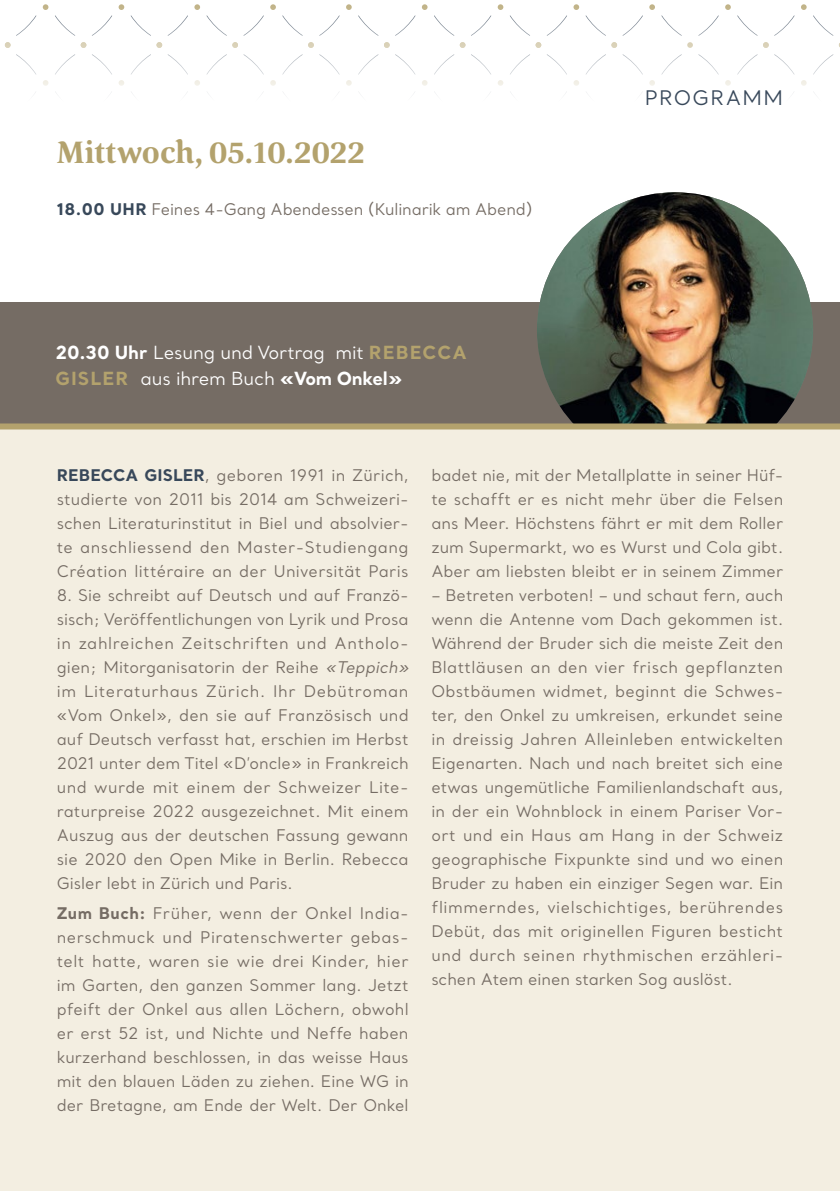
<style>
.page{position:relative;width:840px;height:1191px;background:#fff}
.page>*{position:absolute;margin:0;border:0;box-sizing:border-box;transform-origin:0 0}
.t1{font:700 32px "Corda";letter-spacing:-.01em;color:#b3a26d}
.t2{font:20px "Santral";letter-spacing:.07em;color:#38485a}
.t3{font:18px/26px "Santral";letter-spacing:-.01em;color:#fff}
.t4{font:16px/24px "Santral";color:#756c64;text-align:justify}
.s1{font-weight:700;color:#38485a}
.s2{font-weight:700}
.s3{font-weight:700;color:#b3a26d}
.s4{font-style:italic}
</style>
<div class="page">
<svg style="left:698px;top:16px;width:20px;height:20px"></svg>
<svg style="left:737px;top:15px;width:20px;height:21px"></svg>
<svg style="left:16px;top:15px;width:20px;height:21px"></svg>
<svg style="left:55px;top:15px;width:20px;height:21px"></svg>
<svg style="left:774px;top:15px;width:20px;height:21px"></svg>
<svg style="left:813px;top:15px;width:20px;height:21px"></svg>
<svg style="left:92px;top:15px;width:20px;height:21px"></svg>
<svg style="left:131px;top:15px;width:20px;height:21px"></svg>
<svg style="left:167px;top:15px;width:21px;height:21px"></svg>
<svg style="left:206px;top:15px;width:21px;height:21px"></svg>
<svg style="left:243px;top:15px;width:21px;height:21px"></svg>
<svg style="left:282px;top:15px;width:20px;height:21px"></svg>
<svg style="left:319px;top:16px;width:20px;height:20px"></svg>
<svg style="left:358px;top:15px;width:20px;height:21px"></svg>
<svg style="left:395px;top:15px;width:20px;height:21px"></svg>
<svg style="left:434px;top:15px;width:20px;height:21px"></svg>
<svg style="left:471px;top:15px;width:20px;height:21px"></svg>
<svg style="left:509px;top:15px;width:21px;height:21px"></svg>
<svg style="left:546px;top:16px;width:20px;height:20px"></svg>
<svg style="left:585px;top:15px;width:20px;height:21px"></svg>
<svg style="left:622px;top:16px;width:20px;height:20px"></svg>
<svg style="left:661px;top:15px;width:20px;height:21px"></svg>
<svg style="left:698px;top:54px;width:20px;height:20px"></svg>
<svg style="left:737px;top:54px;width:20px;height:21px"></svg>
<svg style="left:16px;top:54px;width:20px;height:21px"></svg>
<svg style="left:55px;top:54px;width:20px;height:21px"></svg>
<svg style="left:774px;top:54px;width:20px;height:20px"></svg>
<svg style="left:813px;top:55px;width:19px;height:20px"></svg>
<svg style="left:92px;top:54px;width:20px;height:21px"></svg>
<svg style="left:131px;top:54px;width:20px;height:21px"></svg>
<svg style="left:167px;top:54px;width:21px;height:21px"></svg>
<svg style="left:206px;top:54px;width:21px;height:21px"></svg>
<svg style="left:243px;top:54px;width:21px;height:21px"></svg>
<svg style="left:282px;top:54px;width:20px;height:21px"></svg>
<svg style="left:319px;top:54px;width:20px;height:20px"></svg>
<svg style="left:358px;top:54px;width:20px;height:21px"></svg>
<svg style="left:395px;top:54px;width:20px;height:20px"></svg>
<svg style="left:434px;top:54px;width:20px;height:21px"></svg>
<svg style="left:471px;top:54px;width:20px;height:21px"></svg>
<svg style="left:510px;top:54px;width:20px;height:21px"></svg>
<svg style="left:547px;top:54px;width:19px;height:20px"></svg>
<svg style="left:586px;top:55px;width:19px;height:19px"></svg>
<svg style="left:622px;top:54px;width:20px;height:20px"></svg>
<svg style="left:661px;top:54px;width:20px;height:21px"></svg>
<svg style="left:687px;top:42px;width:5px;height:6px"></svg>
<svg style="left:725px;top:4px;width:5px;height:6px"></svg>
<svg style="left:5px;top:42px;width:6px;height:6px"></svg>
<svg style="left:725px;top:80px;width:5px;height:6px"></svg>
<svg style="left:763px;top:42px;width:5px;height:6px"></svg>
<svg style="left:43px;top:4px;width:5px;height:6px"></svg>
<svg style="left:801px;top:4px;width:5px;height:6px"></svg>
<svg style="left:43px;top:80px;width:5px;height:6px"></svg>
<svg style="left:81px;top:42px;width:5px;height:6px"></svg>
<svg style="left:801px;top:80px;width:5px;height:6px"></svg>
<svg style="left:118px;top:4px;width:6px;height:6px"></svg>
<svg style="left:119px;top:80px;width:5px;height:6px"></svg>
<svg style="left:156px;top:42px;width:6px;height:6px"></svg>
<svg style="left:194px;top:4px;width:6px;height:6px"></svg>
<svg style="left:194px;top:80px;width:6px;height:6px"></svg>
<svg style="left:232px;top:42px;width:6px;height:6px"></svg>
<svg style="left:270px;top:4px;width:6px;height:6px"></svg>
<svg style="left:270px;top:80px;width:6px;height:6px"></svg>
<svg style="left:308px;top:42px;width:5px;height:6px"></svg>
<svg style="left:346px;top:4px;width:5px;height:6px"></svg>
<svg style="left:346px;top:80px;width:5px;height:6px"></svg>
<svg style="left:384px;top:42px;width:5px;height:6px"></svg>
<svg style="left:422px;top:4px;width:5px;height:6px"></svg>
<svg style="left:422px;top:80px;width:5px;height:6px"></svg>
<svg style="left:459px;top:42px;width:6px;height:6px"></svg>
<svg style="left:497px;top:4px;width:6px;height:6px"></svg>
<svg style="left:498px;top:80px;width:5px;height:6px"></svg>
<svg style="left:535px;top:42px;width:6px;height:6px"></svg>
<svg style="left:573px;top:4px;width:6px;height:6px"></svg>
<svg style="left:573px;top:80px;width:6px;height:6px"></svg>
<svg style="left:611px;top:42px;width:5px;height:6px"></svg>
<svg style="left:649px;top:4px;width:5px;height:6px"></svg>
<svg style="left:649px;top:80px;width:5px;height:6px"></svg>
<div style="left:0;top:422px;width:839px;height:769px;background:#f3eee1"></div>
<div style="left:0;top:302px;width:839px;height:125px;background:#756c64"></div>
<img style="left:537px;top:192px;width:275px;height:231px">
<div style="left:0;top:423px;width:839px;height:6px;background:#b3a26d"></div>
<h1 class="t1" style="left:57px;top:131px;width:310px">Mittwoch, 05.10.2022</h1>
<p class="t4" style="left:57px;top:197px;width:477px"><span class="s1">18.00 UHR</span> Feines 4-Gang Abendessen (Kulinarik am Abend)</p>
<p class="t3" style="left:55px;top:339px;width:412px"><span class="s2">20.30 Uhr</span> Lesung und Vortrag mit <span class="s3">REBECCA<br>GISLER</span> aus ihrem Buch <span class="s2">«Vom Onkel»</span></p>
<p class="t2" style="left:644px;top:85px;width:140px">PROGRAMM</p>
<p class="t4" style="left:57px;top:463px;width:353px"><span class="s1">REBECCA GISLER</span>, geboren 1991 in Zürich, studierte von 2011 bis 2014 am Schweizeri&shy;schen Literaturinstitut in Biel und absolvier&shy;te anschliessend den Master-Studiengang Création littéraire an der Universität Paris</p>
<p class="t4" style="left:57px;top:583px;width:353px">8. Sie schreibt auf Deutsch und auf Franzö&shy;sisch; Veröffentlichungen von Lyrik und Prosa in zahlreichen Zeitschriften und Antholo&shy;gien; Mitorganisatorin der Reihe <span class="s4">«Teppich» </span>im Literaturhaus Zürich. Ihr Debütroman «Vom Onkel», den sie auf Französisch und auf Deutsch verfasst hat, erschien im Herbst 2021 unter dem Titel «D’oncle» in Frankreich und wurde mit einem der Schweizer Lite&shy;raturpreise 2022 ausgezeichnet. Mit einem Auszug aus der deutschen Fassung gewann sie 2020 den Open Mike in Berlin. Rebecca Gisler lebt in Zürich und Paris.</p>
<p class="t4" style="left:57px;top:901px;width:353px"><span class="s2">Zum Buch:</span> Früher, wenn der Onkel India&shy;nerschmuck und Piratenschwerter gebas&shy;telt hatte, waren sie wie drei Kinder, hier im Garten, den ganzen Sommer lang. Jetzt pfeift der Onkel aus allen Löchern, obwohl er erst 52 ist, und Nichte und Neffe haben kurzerhand beschlossen, in das weisse Haus mit den blauen Läden zu ziehen. Eine WG in der Bretagne, am Ende der Welt. Der Onkel</p>
<p class="t4" style="left:431px;top:463px;width:353px">badet nie, mit der Metallplatte in seiner Hüf&shy;te schafft er es nicht mehr über die Felsen ans Meer. Höchstens fährt er mit dem Roller zum Supermarkt, wo es Wurst und Cola gibt.<br>Aber am liebsten bleibt er in seinem Zimmer</p>
<p class="t4" style="left:431px;top:583px;width:353px">– Betreten verboten! – und schaut fern, auch wenn die Antenne vom Dach gekommen ist.<br>Während der Bruder sich die meiste Zeit den Blattläusen an den vier frisch gepflanzten Obstbäumen widmet, beginnt die Schwes&shy;ter, den Onkel zu umkreisen, erkundet seine in dreissig Jahren Alleinleben entwickelten Eigenarten. Nach und nach breitet sich eine etwas ungemütliche Familienlandschaft aus, in der ein Wohnblock in einem Pariser Vor&shy;ort und ein Haus am Hang in der Schweiz geographische Fixpunkte sind und wo einen Bruder zu haben ein einziger Segen war. Ein flimmerndes, vielschichtiges, berührendes Debüt, das mit originellen Figuren besticht und durch seinen rhythmischen erzähleri&shy;schen Atem einen starken Sog auslöst.</p>
</div>
